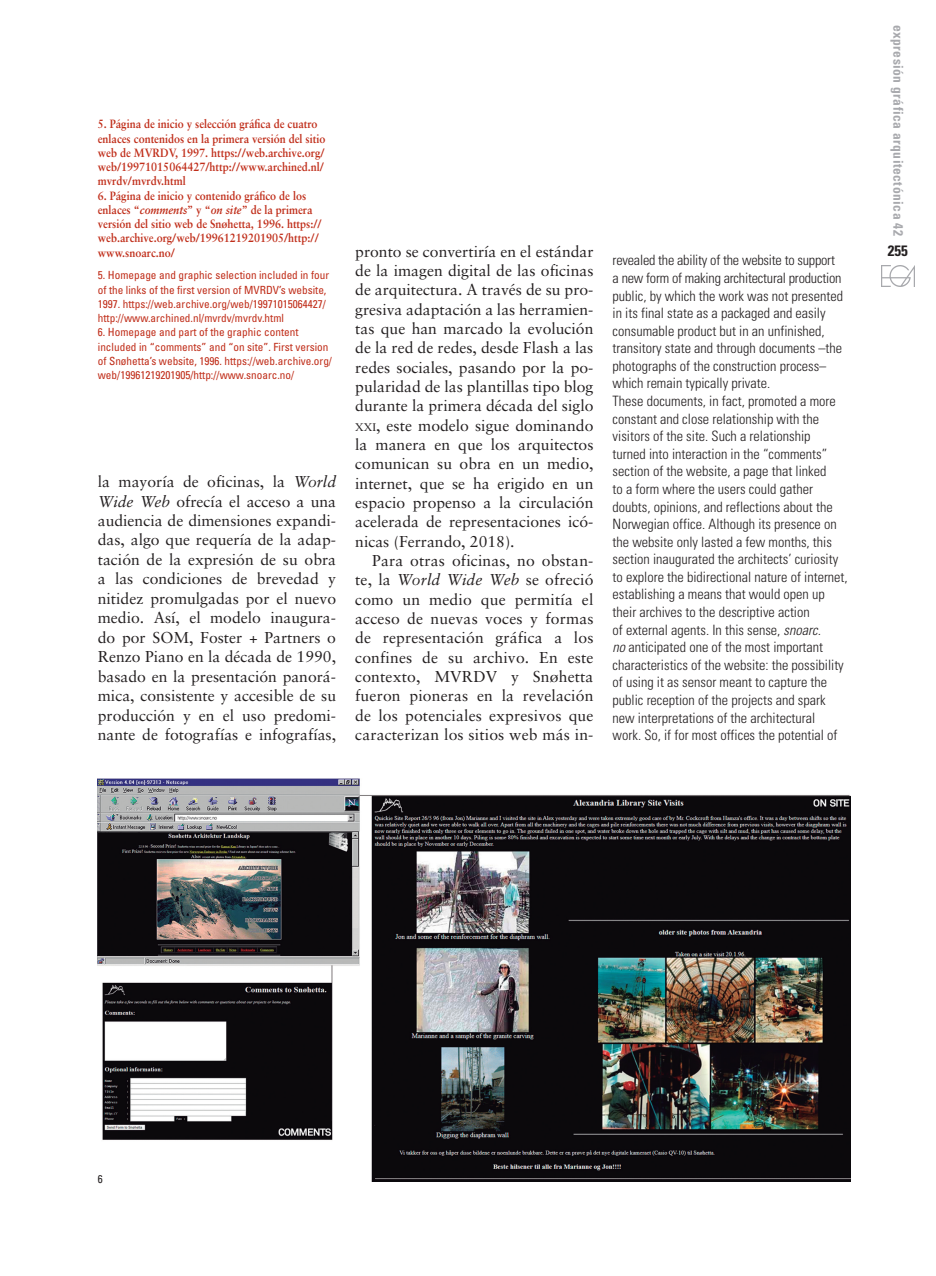
<style>
.page{position:relative;width:936px;height:1276px;background:#fff}
.page>*{position:absolute;margin:0;border:0;box-sizing:border-box;transform-origin:0 0}
.t1{font:15.75px/19.4px "Sabon";color:#231f20;text-align:justify}
.t2{font:700 condensed 15px "Univers";color:#231f20}
.t3{font:300 condensed 14.25px/17.5px "Univers";color:#231f20}
.t4{font:700 condensed 13.5px "Univers";letter-spacing:.035em;color:#a8a9ad}
.SUBTITULO_INGLES{font:700 12px/14.2px "Sabon";color:#c02d19;scale:.9 1}
.PIES_DE_FOTO_INGLES{font:condensed 11.25px/14.2px "Univers";color:#c02d19}
.PIES_DE_FOTO_INGLES-2{font:condensed 11.25px "Univers";color:#231f20}
.s1{font-style:italic}
.s2{font-size:10.95px}
</style>
<div class="page">
<img style="left:881px;top:265px;width:33px;height:21px">
<img style="left:98px;top:778px;width:752px;height:403px">
<p class="SUBTITULO_INGLES" style="left:98px;top:117px;width:254px">5. Página de inicio y selección gráfica de cuatro enlaces contenidos en la primera versión del sitio web de MVRDV, 1997. https://web.archive.org/ web/19971015064427/http://www.archined.nl/ mvrdv/mvrdv.html</p>
<p class="SUBTITULO_INGLES" style="left:98px;top:188px;width:250px">6. Página de inicio y contenido gráfico de los enlaces “<span class="s1">comments</span>” y “<span class="s1">on site</span>” de la primera versión del sitio web de Snøhetta, 1996. https:// web.archive.org/web/19961219201905/http:// www.snoarc.no/</p>
<p class="PIES_DE_FOTO_INGLES" style="left:98px;top:268px;width:233px">5. Homepage and graphic selection included in four of the links of the first version of MVRDV’s website, 1997. https://web.archive.org/web/19971015064427/ http://www.archined.nl/mvrdv/mvrdv.html</p>
<p class="PIES_DE_FOTO_INGLES" style="left:98px;top:325px;width:236px">6. Homepage and part of the graphic content included in “comments” and “on site”. First version of Snøhetta’s website, 1996. https://web.archive.org/ web/19961219201905/http://www.snoarc.no/</p>
<p class="t1" style="left:98px;top:472px;width:240px">la mayoría de oficinas, la <span class="s1">World Wide Web</span> ofrecía el acceso a una audiencia de dimensiones expandi&shy;das, algo que requería de la adap&shy;tación de la expresión de su obra a las condiciones de brevedad y nitidez promulgadas por el nuevo medio. Así, el modelo inaugura&shy;do por SOM, Foster + Partners o Renzo Piano en la década de 1990, basado en la presentación panorá&shy;mica, consistente y accesible de su producción y en el uso predomi&shy;nante de fotografías e infografías,</p>
<p class="t1" style="left:355px;top:241px;width:240px">pronto se convertiría en el estándar de la imagen digital de las oficinas de arquitectura. A través de su pro&shy;gresiva adaptación a las herramien&shy;tas que han marcado la evolución de la red de redes, desde Flash a las redes sociales, pasando por la po&shy;pularidad de las plantillas tipo blog durante la primera década del siglo <span class="s2">xxi</span>, este modelo sigue dominando la manera en que los arquitectos comunican su obra en un medio, internet, que se ha erigido en un espacio propenso a la circulación acelerada de representaciones icó&shy;nicas (Ferrando, 2018).</p>
<p class="t1" style="left:355px;top:551px;width:240px;text-indent:17px">Para otras oficinas, no obstan&shy;te, la <span class="s1">World Wide Web</span> se ofreció como un medio que permitía el acceso de nuevas voces y formas de representación gráfica a los confines de su archivo. En este contexto, MVRDV y Snøhetta fueron pioneras en la revelación de los potenciales expresivos que caracterizan los sitios web más in-</p>
<p class="t3" style="left:612px;top:252px;width:232px">revealed the ability of the website to support a new form of making architectural production public, by which the work was not presented in its final state as a packaged and easily consumable product but in an unfinished, transitory state and through documents –the photographs of the construction process– which remain typically private.</p>
<p class="t3" style="left:612px;top:392px;width:236px">These documents, in fact, promoted a more constant and close relationship with the visitors of the site. Such a relationship<br>turned into interaction in the “comments” section of the website, a page that linked<br>to a form where the users could gather doubts, opinions, and reflections about the Norwegian office. Although its presence on the website only lasted a few months, this section inaugurated the architects’ curiosity to explore the bidirectional nature of internet, establishing a means that would open up their archives to the descriptive action<br>of external agents. In this sense, <span class="s1">snoarc.<br>no</span> anticipated one of the most important characteristics of the website: the possibility of using it as sensor meant to capture the public reception of the projects and spark new interpretations of the architectural<br>work. So, if for most offices the potential of</p>
<p class="t4" style="left:906px;top:25px;width:213px;rotate:90deg">expresión gráfica arquitectónica 42</p>
<p class="t2" style="left:887px;top:242px;width:21px">255</p>
<p class="PIES_DE_FOTO_INGLES-2" style="left:98px;top:1171px;width:6px">6</p>
</div>
